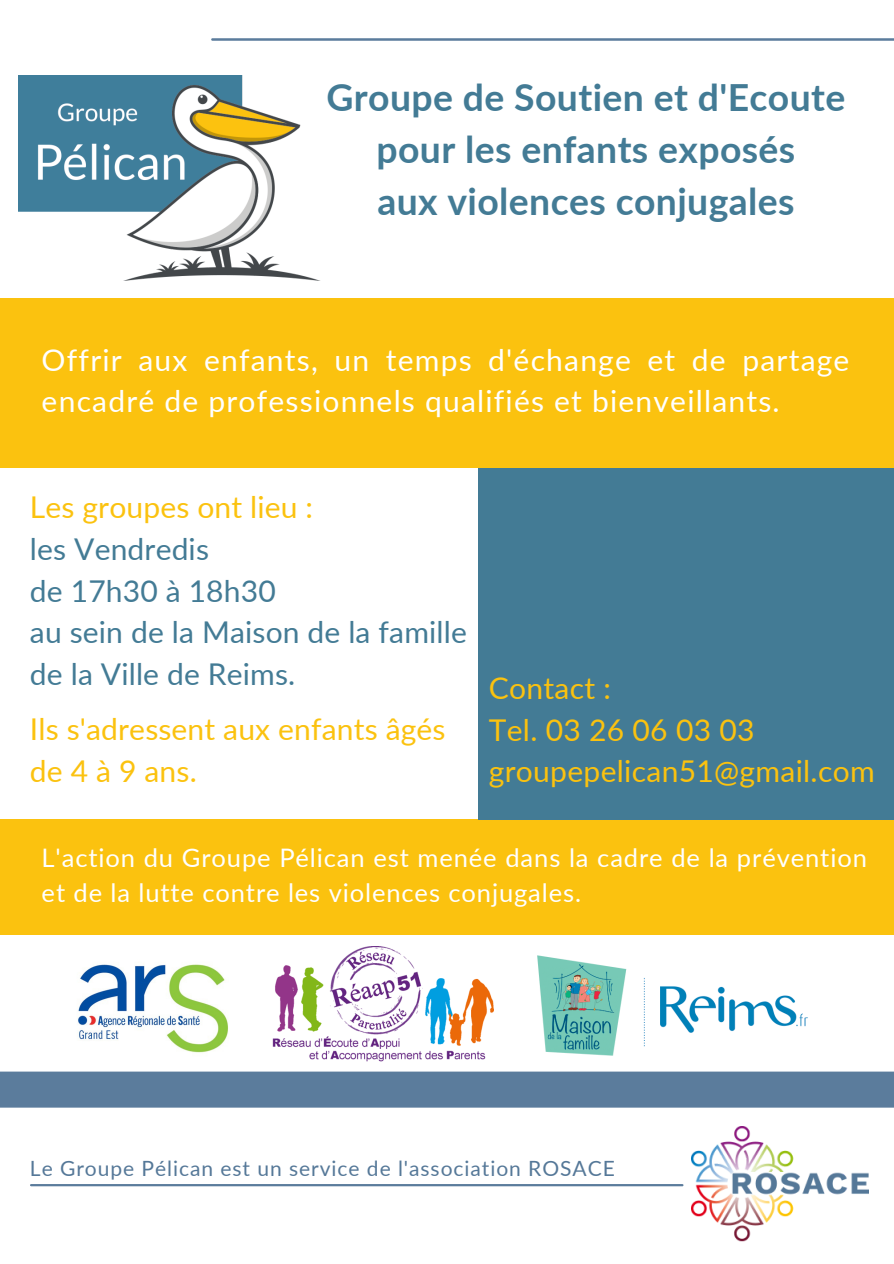
<style>
.page{position:relative;width:894px;height:1264px;background:#fff}
.page>*{position:absolute;margin:0;border:0;box-sizing:border-box;transform-origin:0 0}
.t1{font:700 37.35px "Lato";letter-spacing:.01em;color:#437b95}
.t2{font:30px/41.7px "Lato";letter-spacing:.005em;color:#fbc20f}
.t3{font:30px/41.7px "Lato";letter-spacing:.04em;color:#fff}
.t4{font:30px/41.7px "Lato";letter-spacing:.005em;color:#437b95}
.t5{font:25.5px/35px "Lato";letter-spacing:.035em;color:#fff}
.t6{font:21px "Lato";letter-spacing:.045em;color:#557898}
</style>
<div class="page">
<img style="left:18px;top:75px;width:300px;height:205px">
<div style="left:0;top:819px;width:893px;height:115px;background:#fbc20f"></div>
<div style="left:478px;top:467px;width:415px;height:353px;background:#437b95"></div>
<img style="left:78px;top:964px;width:150px;height:89px">
<img style="left:273px;top:946px;width:220px;height:116px">
<img style="left:537px;top:955px;width:271px;height:101px">
<div style="left:0;top:298px;width:893px;height:169px;background:#fbc20f"></div>
<hr style="left:212px;top:38px;width:681px;height:3px;background:#5b7c9c">
<hr style="left:31px;top:1183px;width:651px;height:3px;background:#5b7c9c">
<img style="left:691px;top:1126px;width:177px;height:115px">
<div style="left:0;top:1071px;width:893px;height:36px;background:#5b7c9c"></div>
<p class="t1" style="left:326px;top:74px;width:520px">Groupe de Soutien et d'Ecoute</p>
<p class="t1" style="left:376px;top:126px;width:420px">pour les enfants exposés</p>
<p class="t1" style="left:377px;top:178px;width:418px">aux violences conjugales</p>
<p class="t3" style="left:42px;top:338px;width:809px">Offrir aux enfants, un temps d'échange et de partage encadré de professionnels qualifiés et bienveillants.</p>
<p class="t2" style="left:30px;top:486px;width:284px">Les groupes ont lieu :</p>
<p class="t4" style="left:30px;top:527px;width:180px">les Vendredis</p>
<p class="t4" style="left:30px;top:569px;width:247px">de 17h30 à 18h30</p>
<p class="t4" style="left:30px;top:611px;width:438px">au sein de la Maison de la famille de la Ville de Reims.</p>
<p class="t2" style="left:30px;top:707px;width:417px">Ils s'adressent aux enfants âgés de 4 à 9 ans.</p>
<p class="t2" style="left:488px;top:666px;width:124px">Contact :</p>
<p class="t2" style="left:488px;top:708px;width:267px">Tel. 03 26 06 03 03</p>
<p class="t2" style="left:488px;top:749px;width:387px">groupepelican51@gmail.com</p>
<p class="t5" style="left:42px;top:839px;width:826px">L'action du Groupe Pélican est menée dans la cadre de la prévention et de la lutte contre les violences conjugales.</p>
<p class="t6" style="left:30px;top:1155px;width:586px">Le Groupe Pélican est un service de l'association ROSACE</p>
</div>
